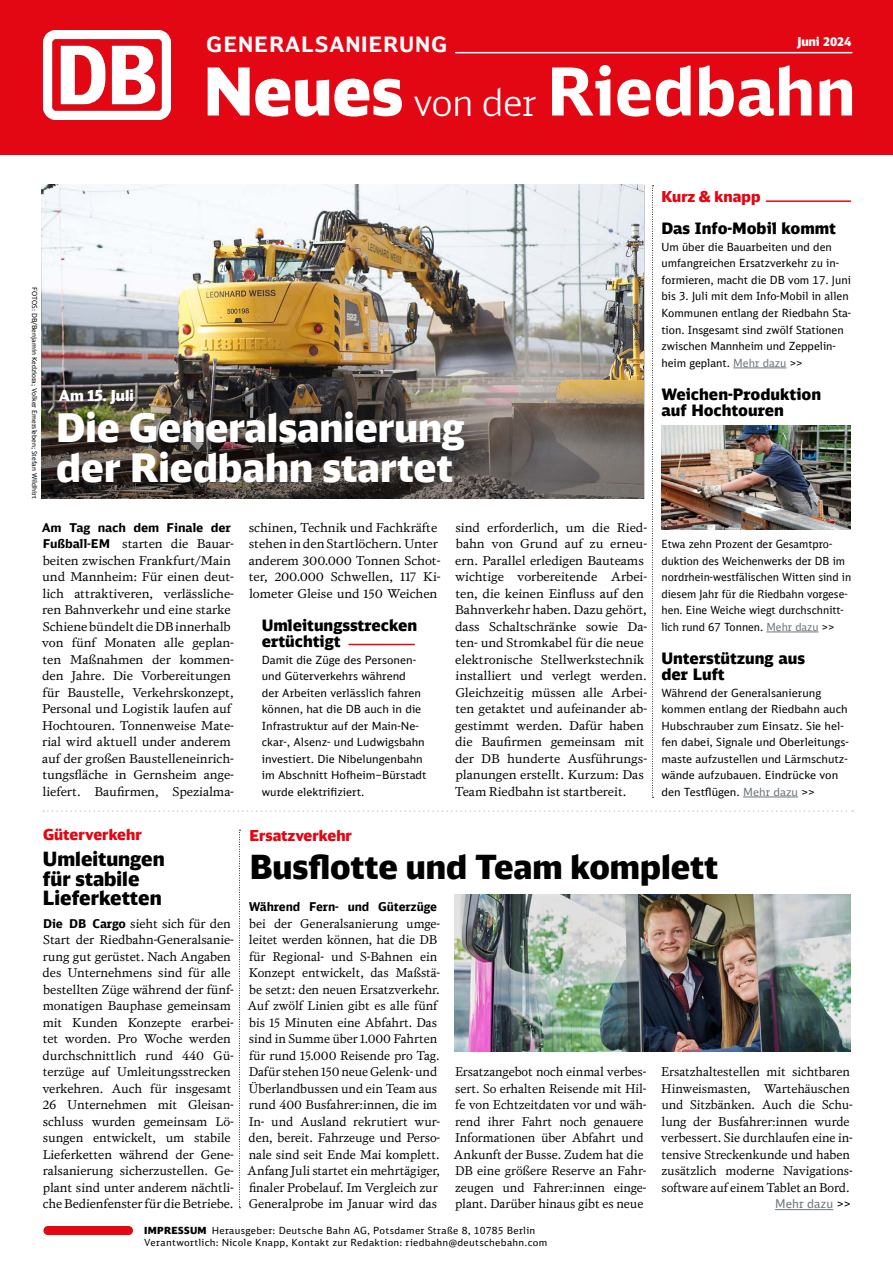
<style>
.page{position:relative;width:893px;height:1263px;background:#fff}
.page>*{position:absolute;margin:0;border:0;box-sizing:border-box;transform-origin:0 0}
.t1{font:700 66px "DB Sans";color:#fff}
.t2{font:900 39px/40.2px "DB Head";color:#fff}
.t3{font:900 33px "DB Head";color:#000}
.t4{font:700 21px "DB Office";letter-spacing:.04em;color:#fff}
.t5{font:900 19.5px/19.5px "DB Head";color:#000}
.t6{font:900 15.6px/16.5px "DB Sans";color:#000}
.t7{font:900 15px "DB Head";color:#e30613}
.t8{font:900 15px "DB Head";color:#fff}
.t9{font:12px/16.5px "DB Serif";color:#000}
.t10{font:700 12px "DB Sans";color:#000}
.t11{font:12px "DB Sans";color:#6d767a}
.t12{font:900 12px "DB Sans";letter-spacing:-.015em;color:#fff}
.t13{font:11.1px/16.5px "DB Sans";color:#000}
.t14{font:11.1px/16.5px "DB Sans";color:#000;scale:.95 1}
.t15{font:9.75px/12px "DB Sans";letter-spacing:.03em;color:#000}
.t16{font:6.75px "DB Sans";color:#000}
.s1{font-family:"DB Head";font-weight:900}
.s2{font-family:"DB Head Alternate";font-weight:300;font-size:37.5px}
.s3{font-family:"DB Sans";font-weight:700}
.s4{color:#6d767a}
.s5{color:#000}
</style>
<div class="page">
<hr style="left:733px;top:367px;width:53px;height:1px;background:#6d767a">
<hr style="left:766px;top:631px;width:53px;height:1px;background:#6d767a">
<hr style="left:743px;top:796px;width:55px;height:1px;background:#6d767a">
<img style="left:42px;top:185px;width:602px;height:193px">
<img style="left:42px;top:378px;width:602px;height:120px">
<div style="left:0;top:0;width:893px;height:154px;background:#e30613"></div>
<img style="left:43px;top:31px;width:128px;height:89px">
<svg style="left:652px;top:185px;width:1px;height:613px"></svg>
<svg style="left:239px;top:830px;width:1px;height:378px"></svg>
<div style="left:43px;top:1226px;width:90px;height:9px;background:#e30613;border-radius:4px"></div>
<hr style="left:775px;top:1209px;width:58px;height:1px;background:#6d767a">
<svg style="left:43px;top:810px;width:810px;height:2px"></svg>
<img style="left:455px;top:895px;width:395px;height:156px">
<hr style="left:766px;top:200px;width:84px;height:2px;background:#e30613">
<hr style="left:456px;top:52px;width:396px;height:1px;background:#fff">
<img style="left:661px;top:425px;width:189px;height:104px">
<hr style="left:349px;top:644px;width:65px;height:1px;background:#e30613">
<h3 class="t4" style="left:206px;top:31px;width:243px">GENERALSANIERUNG</h3>
<p class="t12" style="left:797px;top:34px;width:55px">Juni 2024</p>
<h1 class="t1" style="left:203px;top:49px;width:654px"><span class="s1">Neues</span> <span class="s2">von der</span> Riedbahn</h1>
<p class="t16" style="left:39px;top:287px;width:213px;rotate:90deg">FOTOS: DB/Benjamin Kedziora; Volker Emersleben; Stefan Wildhirt</p>
<p class="t8" style="left:59px;top:386px;width:76px">Am 15. Juli</p>
<h2 class="t2" style="left:56px;top:406px;width:410px">Die Generalsanierung der Riedbahn startet</h2>
<p class="t10" style="left:42px;top:519px;width:191px">Am Tag nach dem Finale der</p>
<p class="t9" style="left:42px;top:535px;width:194px"><span class="s3">Fußball-EM</span> starten die Bauar&shy;beiten zwischen Frankfurt/Main und Mannheim: Für einen deut&shy;lich attraktiveren, verlässliche&shy;ren Bahnverkehr und eine starke<br>Schiene bündelt die DB innerhalb von fünf Monaten alle geplan&shy;ten Maßnahmen der kommen&shy;den Jahre. Die Vorbereitungen für Baustelle, Verkehrskonzept,<br>Personal und Logistik laufen auf<br>Hochtouren. Tonnenweise Mate&shy;rial wird aktuell under anderem auf der großen Baustelleneinrich&shy;tungsfläche in Gernsheim ange&shy;liefert. Baufirmen, Spezialma-</p>
<p class="t7" style="left:43px;top:825px;width:100px">Güterverkehr</p>
<p class="t9" style="left:249px;top:519px;width:193px">schinen, Technik und Fachkräfte stehen in den Startlöchern. Unter anderem 300.000 Tonnen Schot&shy;ter, 200.000 Schwellen, 117 Ki&shy;lometer Gleise und 150 Weichen</p>
<p class="t9" style="left:455px;top:519px;width:194px">sind erforderlich, um die Ried&shy;bahn von Grund auf zu erneu&shy;ern. Parallel erledigen Bauteams wichtige vorbereitende Arbei&shy;ten, die keinen Einfluss auf den<br>Bahnverkehr haben. Dazu gehört, dass Schaltschränke sowie Da&shy;ten- und Stromkabel für die neue elektronische Stellwerkstechnik installiert und verlegt werden.<br>Gleichzeitig müssen alle Arbei&shy;ten getaktet und aufeinander ab&shy;gestimmt werden. Dafür haben die Baufirmen gemeinsam mit der DB hunderte Ausführungs&shy;planungen erstellt. Kurzum: Das<br>Team Riedbahn ist startbereit.</p>
<h3 class="t6" style="left:262px;top:616px;width:157px">Umleitungsstrecken ertüchtigt</h3>
<p class="t13" style="left:262px;top:651px;width:166px">Damit die Züge des Personen&shy;und Güterverkehrs während<br>der Arbeiten verlässlich fahren können, hat die DB auch in die<br>Infrastruktur auf der Main-Ne&shy;ckar-, Alsenz- und Ludwigsbahn investiert. Die Nibelungenbahn im Abschnitt Hofheim–Bürstadt wurde elektrifiziert.</p>
<p class="t7" style="left:249px;top:826px;width:104px">Ersatzverkehr</p>
<p class="t7" style="left:661px;top:187px;width:101px">Kurz &amp; knapp</p>
<h3 class="t6" style="left:661px;top:220px;width:176px">Das Info-Mobil kommt</h3>
<p class="t13" style="left:661px;top:239px;width:191px">Um über die Bauarbeiten und den umfangreichen Ersatzverkehr zu in&shy;formieren, macht die DB vom 17. Juni bis 3. Juli mit dem Info-Mobil in allen Kommunen entlang der Riedbahn Sta&shy;tion. Insgesamt sind zwölf Stationen zwischen Mannheim und Zeppelin&shy;heim geplant. <span class="s4">Mehr dazu</span> &gt;&gt;</p>
<h3 class="t6" style="left:661px;top:385px;width:161px">Weichen-Produktion auf Hochtouren</h3>
<p class="t14" style="left:661px;top:536px;width:201px">Etwa zehn Prozent der Gesamtpro&shy;duktion des Weichenwerks der DB im nordrhein-westfälischen Witten sind in diesem Jahr für die Riedbahn vorgese&shy;hen. Eine Weiche wiegt durchschnitt&shy;lich rund 67 Tonnen. <span class="s4">Mehr dazu</span> &gt;&gt;</p>
<h3 class="t6" style="left:661px;top:649px;width:145px">Unterstützung aus der Luft</h3>
<p class="t13" style="left:661px;top:684px;width:189px">Während der Generalsanierung kommen entlang der Riedbahn auch Hubschrauber zum Einsatz. Sie hel&shy;fen dabei, Signale und Oberleitungs&shy;maste aufzustellen und Lärmschutz&shy;wände aufzubauen. Eindrücke von den Testflügen. <span class="s4">Mehr dazu</span> &gt;&gt;</p>
<h3 class="t5" style="left:43px;top:849px;width:123px">Umleitungen für stabile<br>Lieferketten</h3>
<p class="t9" style="left:42px;top:915px;width:193px"><span class="s3">Die DB Cargo</span> sieht sich für den<br>Start der Riedbahn-Generalsanie&shy;rung gut gerüstet. Nach Angaben des Unternehmens sind für alle bestellten Züge während der fünf&shy;monatigen Bauphase gemeinsam mit Kunden Konzepte erarbei&shy;tet worden. Pro Woche werden durchschnittlich rund 440 Gü&shy;terzüge auf Umleitungsstrecken verkehren. Auch für insgesamt<br>26 Unternehmen mit Gleisan&shy;schluss wurden gemeinsam Lö&shy;sungen entwickelt, um stabile<br>Lieferketten während der Gene&shy;ralsanierung sicherzustellen. Ge&shy;plant sind unter anderem nächtli&shy;che Bedienfenster für die Betriebe.</p>
<h3 class="t3" style="left:250px;top:846px;width:470px">Busflotte und Team komplett</h3>
<p class="t10" style="left:249px;top:899px;width:190px">Während Fern- und Güterzüge</p>
<p class="t9" style="left:247px;top:915px;width:195px">bei der Generalsanierung umge&shy;leitet werden können, hat die DB für Regional- und S-Bahnen ein Konzept entwickelt, das Maßstä&shy;be setzt: den neuen Ersatzverkehr.<br>Auf zwölf Linien gibt es alle fünf bis 15 Minuten eine Abfahrt. Das sind in Summe über 1.000 Fahrten für rund 15.000 Reisende pro Tag.<br>Dafür stehen 150 neue Gelenk- und Überlandbussen und ein Team aus rund 400 Busfahrer:innen, die im In- und Ausland rekrutiert wur&shy;den, bereit. Fahrzeuge und Perso&shy;nale sind seit Ende Mai komplett.<br>Anfang Juli startet ein mehrtägiger, finaler Probelauf. Im Vergleich zur Generalprobe im Januar wird das</p>
<p class="t9" style="left:454px;top:1063px;width:195px">Ersatzangebot noch einmal verbes&shy;sert. So erhalten Reisende mit Hil&shy;fe von Echtzeitdaten vor und wäh&shy;rend ihrer Fahrt noch genauere<br>Informationen über Abfahrt und<br>Ankunft der Busse. Zudem hat die<br>DB eine größere Reserve an Fahr&shy;zeugen und Fahrer:innen einge&shy;plant. Darüber hinaus gibt es neue</p>
<p class="t9" style="left:661px;top:1063px;width:193px">Ersatzhaltestellen mit sichtbaren Hinweismasten, Wartehäuschen und Sitzbänken. Auch die Schu&shy;lung der Busfahrer:innen wurde verbessert. Sie durchlaufen eine in&shy;tensive Streckenkunde und haben zusätzlich moderne Navigations&shy;software auf einem Tablet an Bord.</p>
<p class="t11" style="left:775px;top:1196px;width:77px">Mehr dazu <span class="s5">&gt;&gt;</span></p>
<p class="t15" style="left:144px;top:1224px;width:405px"><span class="s1">IMPRESSUM</span> Herausgeber: Deutsche Bahn AG, Potsdamer Straße 8, 10785 Berlin<br>Verantwortlich: Nicole Knapp, Kontakt zur Redaktion: riedbahn@deutschebahn.com</p>
</div>
